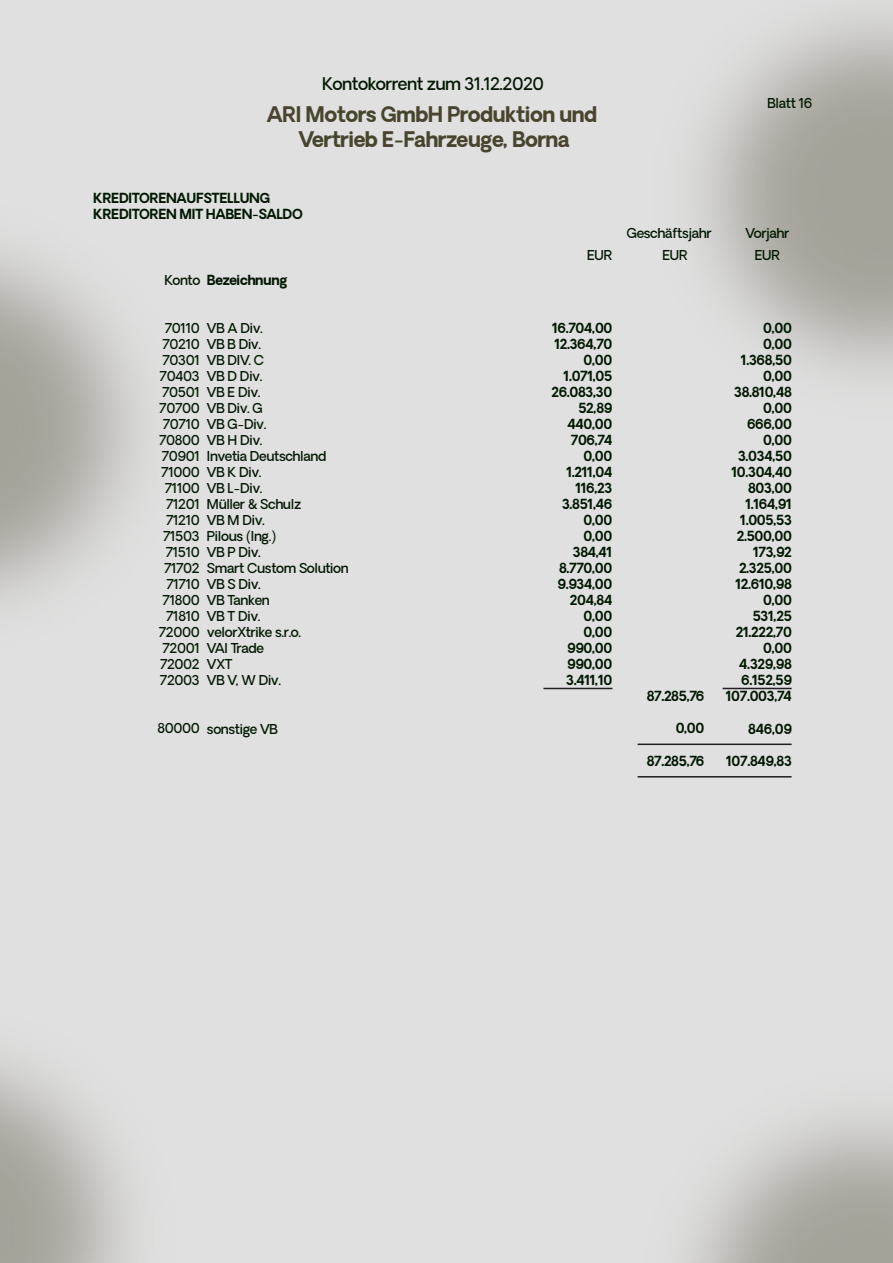
<style>
.page{position:relative;width:893px;height:1263px;background:#e0e0e0}
.page>*{position:absolute;margin:0;border:0;box-sizing:border-box;transform-origin:0 0}
.t1{font:700 20.7px/24.8px "Oakes Grotesk";letter-spacing:-.025em;color:#49442e;text-align:center}
.t2{font:500 16.95px "Oakes Grotesk";letter-spacing:-.025em;color:#001800}
.t3{font:700 13.35px/16px "Oakes Grotesk";letter-spacing:-.025em;color:#001800;text-align:right}
.t4{font:500 13.35px/16px "Oakes Grotesk";letter-spacing:-.025em;color:#001800;text-align:center}
</style>
<div class="page">
<hr style="left:638px;top:743px;width:153px;height:2px;background:#231f20">
<hr style="left:723px;top:688px;width:68px;height:1px;background:#231f20">
<hr style="left:543px;top:688px;width:69px;height:1px;background:#231f20">
<hr style="left:638px;top:776px;width:153px;height:1px;background:#231f20">
<p class="t2" style="left:322px;top:73px;width:223px">Kontokorrent zum 31.12.2020</p>
<h1 class="t1" style="left:267px;top:103px;width:332px">ARI Motors GmbH Produktion und<br>Vertrieb E-Fahrzeuge, Borna</h1>
<p class="t3" style="left:93px;top:190px;width:211px;text-align:left">KREDITORENAUFSTELLUNG<br>KREDITOREN MIT HABEN-SALDO</p>
<p class="t4" style="left:767px;top:96px;width:46px">Blatt 16</p>
<p class="t4" style="left:164px;top:272px;width:38px">Konto</p>
<p class="t3" style="left:207px;top:272px;width:82px">Bezeichnung</p>
<p class="t4" style="left:207px;top:320px;width:143px;text-align:left">VB A Div.<br>VB B Div.<br>VB DIV. C<br>VB D Div.<br>VB E Div.<br>VB Div. G<br>VB G-Div.<br>VB H Div.<br>Invetia Deutschland<br>VB K Div.<br>VB L-Div.<br>Müller &amp; Schulz<br>VB M Div.<br>Pilous (Ing.)<br>VB P Div.<br>Smart Custom Solution<br>VB S Div.<br>VB Tanken<br>VB T Div.<br>velorXtrike s.r.o.<br>VAI Trade<br>VXT<br>VB V, W Div.</p>
<p class="t4" style="left:207px;top:721px;width:73px">sonstige VB</p>
<p class="t4" style="left:159px;top:320px;width:42px">70110<br>70210<br>70301<br>70403<br>70501<br>70700<br>70710<br>70800<br>70901<br>71000<br>71100<br>71201<br>71210<br>71503<br>71510<br>71702<br>71710<br>71800<br>71810<br>72000<br>72001<br>72002<br>72003</p>
<p class="t4" style="left:157px;top:721px;width:44px">80000</p>
<p class="t4" style="left:627px;top:226px;width:86px">Geschäftsjahr</p>
<p class="t4" style="left:745px;top:223px;width:46px;line-height:21.3px">Vorjahr<br>EUR</p>
<p class="t4" style="left:587px;top:247px;width:27px">EUR</p>
<p class="t4" style="left:662px;top:247px;width:27px">EUR</p>
<p class="t3" style="left:551px;top:320px;width:63px">16.704,00<br>12.364,70<br>0,00<br>1.071,05<br>26.083,30<br>52,89<br>440,00<br>706,74<br>0,00<br>1.211,04<br>116,23<br>3.851,46<br>0,00<br>0,00<br>384,41<br>8.770,00<br>9.934,00<br>204,84<br>0,00<br>0,00<br>990,00<br>990,00<br>3.411,10</p>
<p class="t3" style="left:726px;top:320px;width:68px">0,00<br>0,00<br>1.368,50<br>0,00<br>38.810,48<br>0,00<br>666,00<br>0,00<br>3.034,50<br>10.304,40<br>803,00<br>1.164,91<br>1.005,53<br>2.500,00<br>173,92<br>2.325,00<br>12.610,98<br>0,00<br>531,25<br>21.222,70<br>0,00<br>4.329,98<br>6.152,59<br>107.003,74</p>
<p class="t3" style="left:748px;top:721px;width:45px">846,09</p>
<p class="t3" style="left:726px;top:753px;width:67px">107.849,83</p>
<p class="t3" style="left:647px;top:689px;width:59px">87.285,76</p>
<p class="t3" style="left:676px;top:721px;width:30px">0,00</p>
<p class="t3" style="left:647px;top:753px;width:59px">87.285,76</p>
</div>
